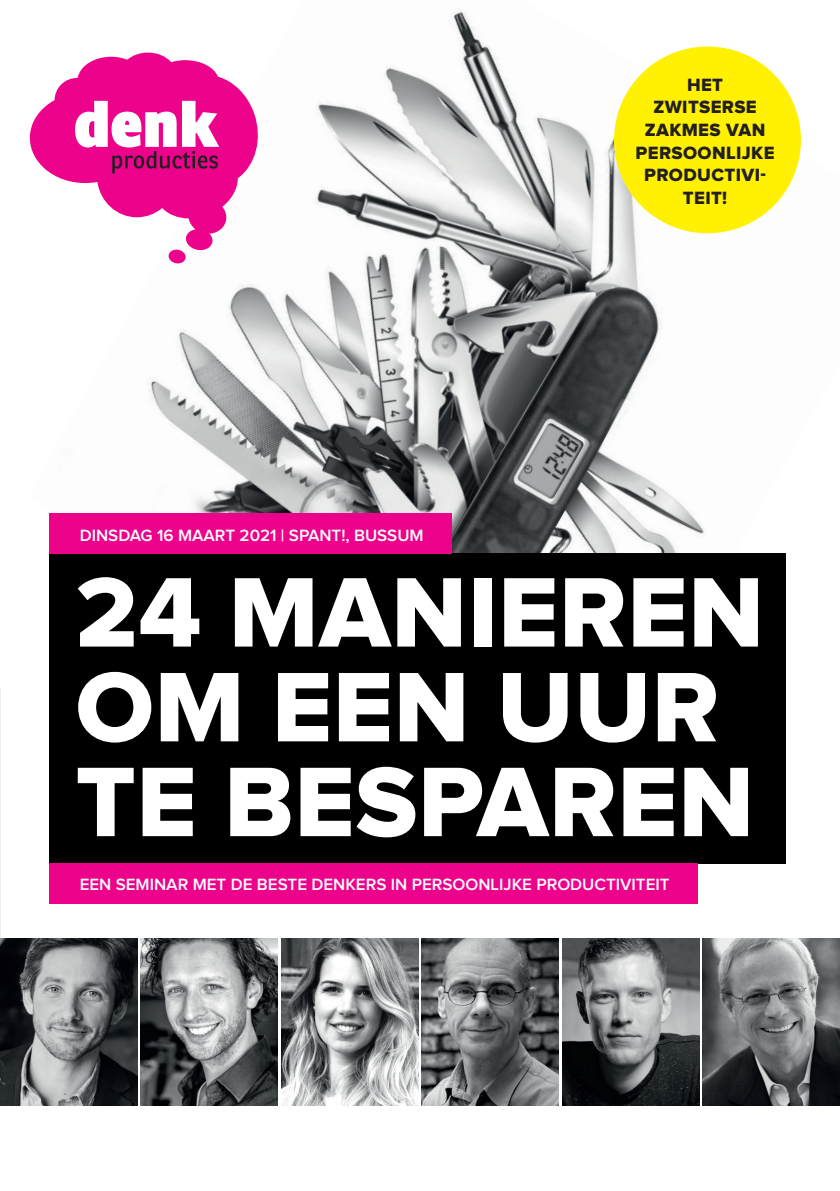
<style>
.page{position:relative;width:840px;height:1191px;background:#fff}
.page>*{position:absolute;margin:0;border:0;box-sizing:border-box;transform-origin:0 0}
.t1{font:102.4px/94.8px "Proxima Nova Extrabld";letter-spacing:.005em;color:#fff}
.t2{font:18.4px/22.6px "Proxima Nova Extrabld";letter-spacing:.02em;color:#231f20;text-align:center}
.t3{font:600 17px "Proxima Nova";color:#fff}
</style>
<div class="page">
<img style="left:562px;top:938px;width:137px;height:168px">
<img style="left:143px;top:10px;width:658px;height:682px">
<img style="left:143px;top:379px;width:514px;height:174px">
<svg style="left:168px;top:251px;width:18px;height:13px"></svg>
<svg style="left:30px;top:53px;width:233px;height:198px;fill:#ed028c"></svg>
<svg style="left:75px;top:101px;width:144px;height:72px"></svg>
<div style="left:49px;top:553px;width:736px;height:310px;background:#000"></div>
<div style="left:49px;top:513px;width:402px;height:40px;background:#ed028c"></div>
<div style="left:49px;top:863px;width:648px;height:41px;background:#ed028c"></div>
<div style="left:613px;top:46px;width:187px;height:187px;background:#fff101;border-radius:50%"></div>
<img style="left:281px;top:938px;width:137px;height:168px">
<img style="left:0;top:938px;width:137px;height:168px">
<img style="left:140px;top:938px;width:138px;height:168px">
<img style="left:421px;top:938px;width:137px;height:168px">
<img style="left:702px;top:938px;width:137px;height:168px">
<p class="t3" style="left:80px;top:527px;width:345px">DINSDAG 16 MAART 2021 | SPANT!, BUSSUM</p>
<p class="t2" style="left:635px;top:74px;width:140px">HET<br>ZWITSERSE<br>ZAKMES VAN<br>PERSOONLIJKE<br>PRODUCTIVI-<br>TEIT!</p>
<h1 class="t1" style="left:75px;top:569px;width:689px">24 MANIEREN<br>OM EEN UUR<br>TE BESPAREN</h1>
<p class="t3" style="left:80px;top:876px;width:591px">EEN SEMINAR MET DE BESTE DENKERS IN PERSOONLIJKE PRODUCTIVITEIT</p>
</div>
